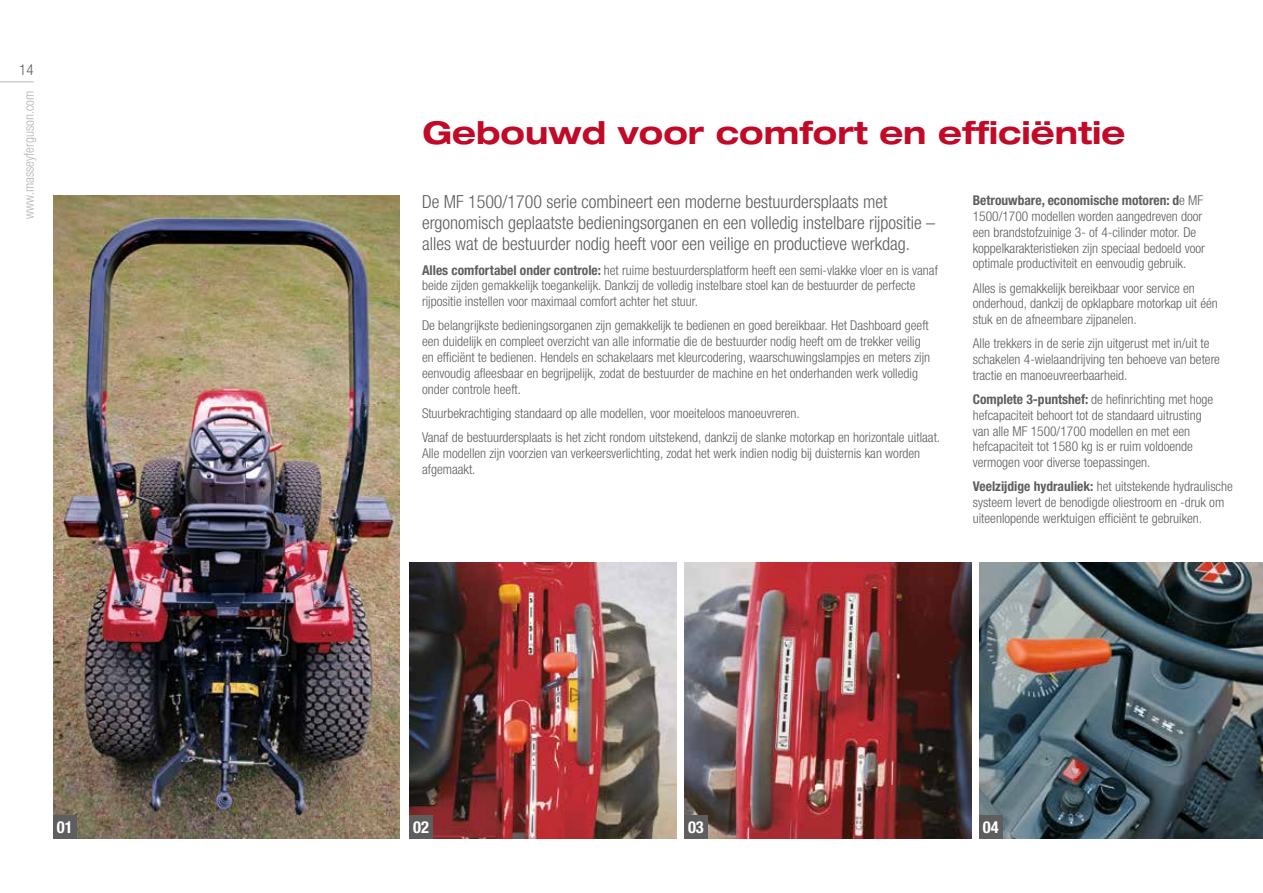
<style>
.page{position:relative;width:1263px;height:893px;background:#fff}
.page>*{position:absolute;margin:0;border:0;box-sizing:border-box;transform-origin:0 0}
.t1{font:700 expanded 31.5px "Helvetica Neue";color:#c10a27}
.t2{font:300 condensed 18px/21px "Helvetica Neue LTW1 G";color:#5f5e5e}
.t3{font:700 condensed 16.5px "Helvetica Neue LTW1 G";color:#fff}
.t4{font:300 condensed 15px "Helvetica Neue LTW1 G";color:#5f5e5e}
.t5{font:300 condensed 13.5px/15.8px "Helvetica Neue LTW1 G";color:#5f5e5e}
.t6{font:300 condensed 13.5px "Helvetica Neue LTW1 G";color:#b6b5b5}
.s1{font-weight:700}
</style>
<div class="page">
<img style="left:53px;top:196px;width:347px;height:642px">
<img style="left:684px;top:562px;width:287px;height:276px">
<img style="left:979px;top:562px;width:284px;height:276px">
<img style="left:409px;top:562px;width:267px;height:276px">
<hr style="left:0;top:81px;width:34px;height:1px;background:#b6b5b5">
<div style="left:53px;top:815px;width:24px;height:23px;background:#5f5e5e"></div>
<div style="left:409px;top:815px;width:24px;height:23px;background:#5f5e5e"></div>
<div style="left:684px;top:815px;width:24px;height:23px;background:#5f5e5e"></div>
<div style="left:979px;top:815px;width:23px;height:23px;background:#5f5e5e"></div>
<p class="t4" style="left:19px;top:61px;width:16px">14</p>
<p class="t6" style="left:21px;top:219px;width:130px;rotate:-90deg">www.masseyferguson.com</p>
<h1 class="t1" style="left:422px;top:113px;width:704px">Gebouwd voor comfort en efficiëntie</h1>
<h2 class="t2" style="left:422px;top:192px;width:515px">De MF 1500/1700 serie combineert een moderne bestuurdersplaats met ergonomisch geplaatste bedieningsorganen en een volledig instelbare rijpositie – alles wat de bestuurder nodig heeft voor een veilige en productieve werkdag.</h2>
<p class="t5" style="left:422px;top:262px;width:517px"><span class="s1">Alles comfortabel onder controle:</span> het ruime bestuurdersplatform heeft een semi-vlakke vloer en is vanaf beide zijden gemakkelijk toegankelijk. Dankzij de volledig instelbare stoel kan de bestuurder de perfecte rijpositie instellen voor maximaal comfort achter het stuur.</p>
<p class="t5" style="left:422px;top:318px;width:510px">De belangrijkste bedieningsorganen zijn gemakkelijk te bedienen en goed bereikbaar. Het Dashboard geeft een duidelijk en compleet overzicht van alle informatie die de bestuurder nodig heeft om de trekker veilig en efficiënt te bedienen. Hendels en schakelaars met kleurcodering, waarschuwingslampjes en meters zijn eenvoudig afleesbaar en begrijpelijk, zodat de bestuurder de machine en het onderhanden werk volledig onder controle heeft.</p>
<p class="t5" style="left:422px;top:401px;width:520px;line-height:24.3px">Stuurbekrachtiging standaard op alle modellen, voor moeiteloos manoeuvreren.<br>Vanaf de bestuurdersplaats is het zicht rondom uitstekend, dankzij de slanke motorkap en horizontale uitlaat.</p>
<p class="t5" style="left:422px;top:445px;width:500px">Alle modellen zijn voorzien van verkeersverlichting, zodat het werk indien nodig bij duisternis kan worden afgemaakt.</p>
<p class="t5" style="left:973px;top:193px;width:234px"><span class="s1">Betrouwbare, economische motoren: d</span>e MF 1500/1700 modellen worden aangedreven door een brandstofzuinige 3- of 4-cilinder motor. De koppelkarakteristieken zijn speciaal bedoeld voor optimale productiviteit en eenvoudig gebruik.</p>
<p class="t5" style="left:973px;top:280px;width:247px">Alles is gemakkelijk bereikbaar voor service en onderhoud, dankzij de opklapbare motorkap uit één stuk en de afneembare zijpanelen.</p>
<p class="t5" style="left:973px;top:336px;width:249px">Alle trekkers in de serie zijn uitgerust met in/uit te schakelen 4-wielaandrijving ten behoeve van betere tractie en manoeuvreerbaarheid.</p>
<p class="t5" style="left:973px;top:392px;width:242px"><span class="s1">Complete 3-puntshef:</span> de hefinrichting met hoge hefcapaciteit behoort tot de standaard uitrusting van alle MF 1500/1700 modellen en met een hefcapaciteit tot 1580 kg is er ruim voldoende vermogen voor diverse toepassingen.</p>
<p class="t5" style="left:973px;top:479px;width:262px"><span class="s1">Veelzijdige hydrauliek:</span> het uitstekende hydraulische systeem levert de benodigde oliestroom en -druk om uiteenlopende werktuigen efficiënt te gebruiken.</p>
<p class="t3" style="left:57px;top:817px;width:17px">01</p>
<p class="t3" style="left:413px;top:817px;width:17px">02</p>
<p class="t3" style="left:688px;top:817px;width:17px">03</p>
<p class="t3" style="left:983px;top:817px;width:17px">04</p>
</div>
